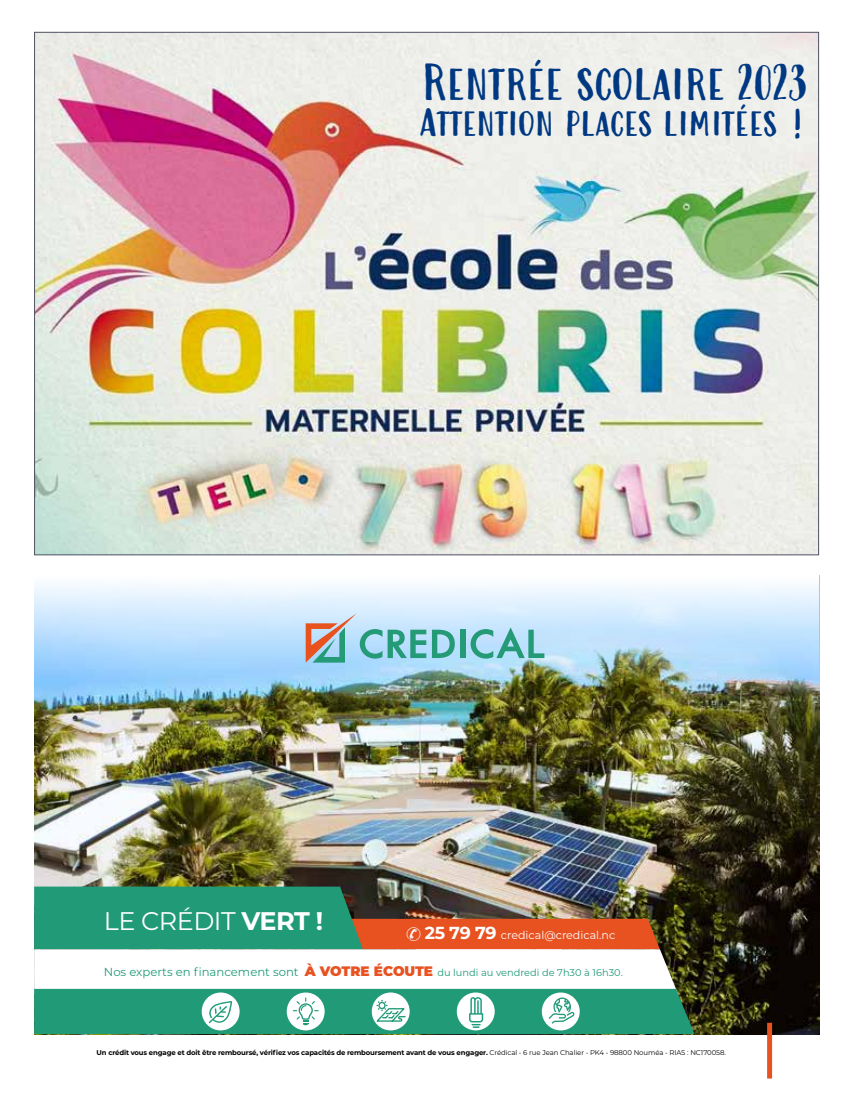
<style>
.page{position:relative;width:851px;height:1106px;background:#fff}
.page>*{position:absolute;margin:0;border:0;box-sizing:border-box;transform-origin:0 0}
.t1{font:46.2px "Modern Love Caps";color:#003882}
.t2{font:36.3px "Modern Love Caps";color:#003882}
.t3{font:25.5px "Montserrat";letter-spacing:-.02em;color:#fff}
.t4{font:11.1px "Montserrat";color:#fff}
.t5{font:9.75px "Montserrat";color:#209a77}
.t6{font:700 6.9px "Montserrat";letter-spacing:-.02em;color:#000}
.s1{font-weight:700}
.s2{font-weight:700;font-size:17.4px}
.s3{font-size:11.7px}
.s4{font-weight:900;font-size:13.65px;color:#e85120}
.s5{font-weight:400}
</style>
<div class="page">
<img style="left:36px;top:34px;width:780px;height:519px">
<img style="left:34px;top:683px;width:784px;height:351px">
<div style="left:767px;top:1022px;width:5px;height:56px;background:#e85120"></div>
<svg style="left:34px;top:584px;width:784px;height:99px;background:#c2dff4"></svg>
<svg style="left:432px;top:629px;width:22px;height:29px"></svg>
<div style="left:460px;top:629px;width:5px;height:29px;background:#249a77"></div>
<svg style="left:470px;top:627px;width:74px;height:31px;background:#89c8cf"></svg>
<svg style="left:305px;top:613px;width:121px;height:49px;background:#a2c4ca"></svg>
<svg style="left:34px;top:886px;width:660px;height:148px"></svg>
<h1 class="t1" style="left:421px;top:53px;width:388px">Rentrée scolaire 2023</h1>
<h2 class="t2" style="left:419px;top:99px;width:389px">Attention places limitées !</h2>
<h3 class="t3" style="left:104px;top:903px;width:221px">LE CRÉDIT <span class="s1">VERT !</span></h3>
<h3 class="t4" style="left:424px;top:927px;width:192px"><span class="s2">25 79 79</span> credical@credical.nc</h3>
<h3 class="t5" style="left:104px;top:965px;width:520px"><span class="s3">Nos experts en financement sont</span> <span class="s4">À VOTRE ÉCOUTE</span> du lundi au vendredi de 7h30 à 16h30.</h3>
<p class="t6" style="left:97px;top:1047px;width:630px">Un crédit vous engage et doit être remboursé, vérifiez vos capacités de remboursement avant de vous engager. <span class="s5">Crédical - 6 rue Jean Chalier - PK4 - 98800 Nouméa - RIAS : NC170058.</span></p>
</div>
